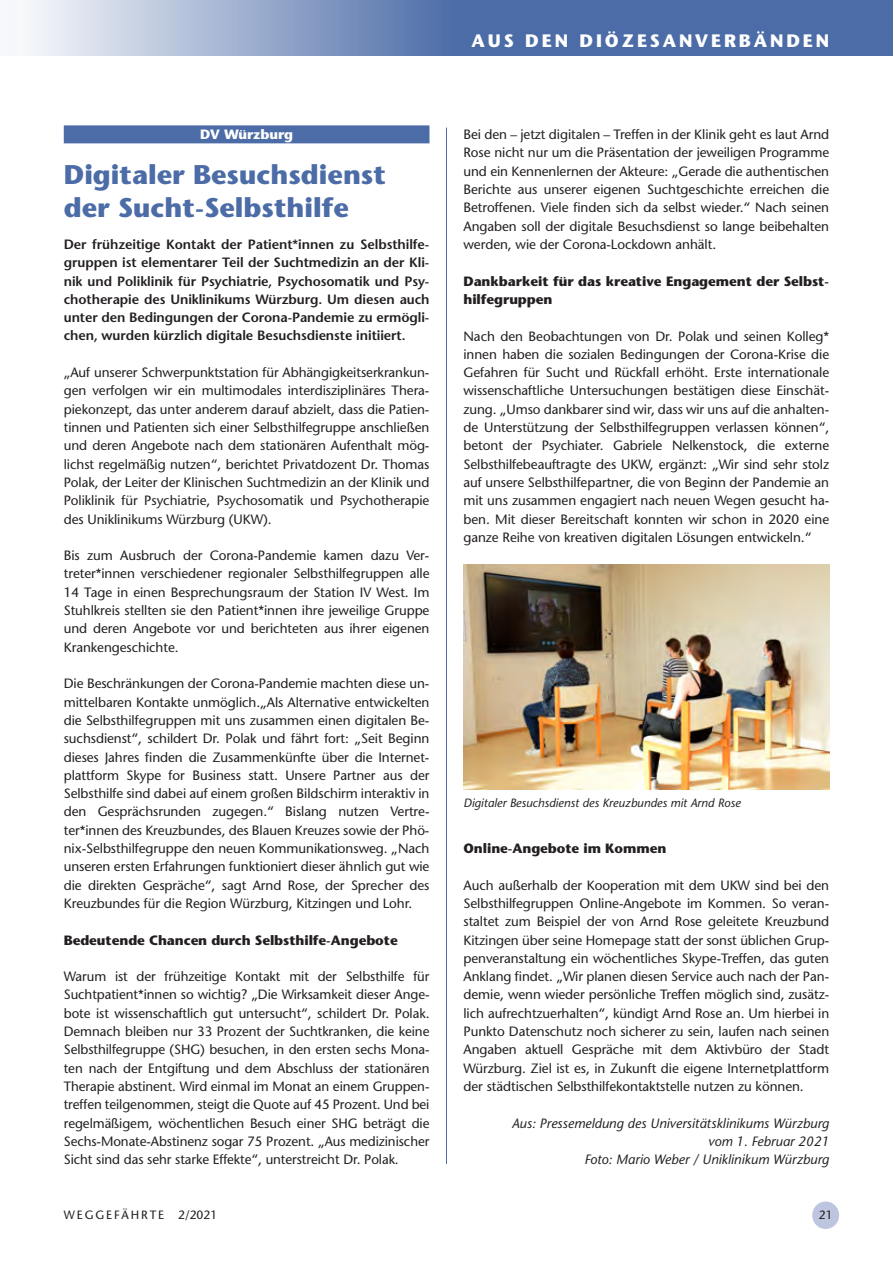
<style>
.page{position:relative;width:893px;height:1263px;background:#fff}
.page>*{position:absolute;margin:0;border:0;box-sizing:border-box;transform-origin:0 0}
.DV_Headline{font:700 27px/32.4px "ITC Stone Sans Pro";color:#4c6ca7}
.t1{font:700 18px "ITC Stone Sans Pro";letter-spacing:.16em;color:#fff}
._04_Grundschrift_ohn{font:500 13.5px/18.3px "Stone Sans Std";letter-spacing:-.005em;color:#231f20;text-align:justify}
._04_Grundschrift_ohn-2{font:600 13.5px/18.3px "Stone Sans Std";letter-spacing:-.005em;color:#231f20;text-align:justify}
._04_Grundschrift_ohn-3{font:700 13.5px/18.3px "ITC Stone Sans Pro";letter-spacing:-.005em;color:#231f20}
._06_Quelle{font:italic 500 13.5px/18.3px "Stone Sans Std";color:#231f20;text-align:right}
.DV{font:700 13.5px "ITC Stone Sans Pro";letter-spacing:-.005em;color:#fff}
._05_Bildunterschrift{font:italic 500 12px "Stone Sans Std";color:#231f20}
.t2{font:500 12px "Stone Sans Std";letter-spacing:.16em;color:#231f20}
</style>
<div class="page">
<div style="left:812px;top:1201px;width:27px;height:28px;background:#bdc5df;border-radius:50%"></div>
<svg style="left:29px;top:0;width:864px;height:56px;background:#768ebb"></svg>
<hr style="left:446px;top:128px;width:1px;height:1036px;background:#4c6ca7">
<div style="left:64px;top:125px;width:365px;height:18px;background:#4c6ca7"></div>
<img style="left:463px;top:564px;width:366px;height:226px">
<p class="DV" style="left:200px;top:126px;width:95px">DV Würzburg</p>
<p class="DV_Headline" style="left:64px;top:159px;width:324px">Digitaler Besuchsdienst der Sucht-Selbsthilfe</p>
<p class="_04_Grundschrift_ohn-2" style="left:64px;top:235px;width:367px">Der frühzeitige Kontakt der Patient*innen zu Selbsthilfe&shy;gruppen ist elementarer Teil der Suchtmedizin an der Kli&shy;nik und Poliklinik für Psychiatrie, Psychosomatik und Psy&shy;chotherapie des Uniklinikums Würzburg. Um diesen auch unter den Bedingungen der Corona-Pandemie zu ermögli&shy;chen, wurden kürzlich digitale Besuchsdienste initiiert.</p>
<p class="_04_Grundschrift_ohn" style="left:64px;top:363px;width:367px">„Auf unserer Schwerpunktstation für Abhängigkeitserkrankun&shy;gen verfolgen wir ein multimodales interdisziplinäres Thera&shy;piekonzept, das unter anderem darauf abzielt, dass die Patien&shy;tinnen und Patienten sich einer Selbsthilfegruppe anschließen und deren Angebote nach dem stationären Aufenthalt mög&shy;lichst regelmäßig nutzen“, berichtet Privatdozent Dr. Thomas Polak, der Leiter der Klinischen Suchtmedizin an der Klinik und Poliklinik für Psychiatrie, Psychosomatik und Psychotherapie des Uniklinikums Würzburg (UKW).</p>
<p class="_04_Grundschrift_ohn" style="left:64px;top:546px;width:367px">Bis zum Ausbruch der Corona-Pandemie kamen dazu Ver&shy;treter*innen verschiedener regionaler Selbsthilfegruppen alle 14 Tage in einen Besprechungsraum der Station IV West. Im Stuhlkreis stellten sie den Patient*innen ihre jeweilige Gruppe und deren Angebote vor und berichteten aus ihrer eigenen Krankengeschichte.</p>
<p class="_04_Grundschrift_ohn" style="left:64px;top:674px;width:367px">Die Beschränkungen der Corona-Pandemie machten diese un&shy;mittelbaren Kontakte unmöglich.„Als Alternative entwickelten die Selbsthilfegruppen mit uns zusammen einen digitalen Be&shy;suchsdienst“, schildert Dr. Polak und fährt fort: „Seit Beginn dieses Jahres finden die Zusammenkünfte über die Internet&shy;plattform Skype for Business statt. Unsere Partner aus der Selbsthilfe sind dabei auf einem großen Bildschirm interaktiv in den Gesprächsrunden zugegen.“ Bislang nutzen Vertre&shy;ter*innen des Kreuzbundes, des Blauen Kreuzes sowie der Phö&shy;nix-Selbsthilfegruppe den neuen Kommunikationsweg. „Nach unseren ersten Erfahrungen funktioniert dieser ähnlich gut wie die direkten Gespräche“, sagt Arnd Rose, der Sprecher des Kreuzbundes für die Region Würzburg, Kitzingen und Lohr.</p>
<p class="_04_Grundschrift_ohn-3" style="left:64px;top:931px;width:335px">Bedeutende Chancen durch Selbsthilfe-Angebote</p>
<p class="_04_Grundschrift_ohn" style="left:64px;top:967px;width:367px">Warum ist der frühzeitige Kontakt mit der Selbsthilfe für Suchtpatient*innen so wichtig? „Die Wirksamkeit dieser Ange&shy;bote ist wissenschaftlich gut untersucht“, schildert Dr. Polak.<br>Demnach bleiben nur 33 Prozent der Suchtkranken, die keine Selbsthilfegruppe (SHG) besuchen, in den ersten sechs Mona&shy;ten nach der Entgiftung und dem Abschluss der stationären Therapie abstinent. Wird einmal im Monat an einem Gruppen&shy;treffen teilgenommen, steigt die Quote auf 45 Prozent. Und bei regelmäßigem, wöchentlichen Besuch einer SHG beträgt die Sechs-Monate-Abstinenz sogar 75 Prozent. „Aus medizinischer Sicht sind das sehr starke Effekte“, unterstreicht Dr. Polak.</p>
<h2 class="t1" style="left:472px;top:30px;width:359px">AUS DEN DIÖZESANVERBÄNDEN</h2>
<p class="_04_Grundschrift_ohn" style="left:463px;top:125px;width:367px">Bei den – jetzt digitalen – Treffen in der Klinik geht es laut Arnd Rose nicht nur um die Präsentation der jeweiligen Programme und ein Kennenlernen der Akteure: „Gerade die authentischen Berichte aus unserer eigenen Suchtgeschichte erreichen die Betroffenen. Viele finden sich da selbst wieder.“ Nach seinen Angaben soll der digitale Besuchsdienst so lange beibehalten werden, wie der Corona-Lockdown anhält.</p>
<p class="_04_Grundschrift_ohn-3" style="left:463px;top:272px;width:367px">Dankbarkeit für das kreative Engagement der Selbst&shy;hilfegruppen</p>
<p class="_04_Grundschrift_ohn" style="left:463px;top:327px;width:367px">Nach den Beobachtungen von Dr. Polak und seinen Kolleg* innen haben die sozialen Bedingungen der Corona-Krise die Gefahren für Sucht und Rückfall erhöht. Erste internationale wissenschaftliche Untersuchungen bestätigen diese Einschät&shy;zung. „Umso dankbarer sind wir, dass wir uns auf die anhalten&shy;de Unterstützung der Selbsthilfegruppen verlassen können“, betont der Psychiater. Gabriele Nelkenstock, die externe Selbsthilfebeauftragte des UKW, ergänzt: „Wir sind sehr stolz auf unsere Selbsthilfepartner, die von Beginn der Pandemie an mit uns zusammen engagiert nach neuen Wegen gesucht ha&shy;ben. Mit dieser Bereitschaft konnten wir schon in 2020 eine ganze Reihe von kreativen digitalen Lösungen entwickeln.“</p>
<p class="_05_Bildunterschrift" style="left:463px;top:796px;width:279px">Digitaler Besuchsdienst des Kreuzbundes mit Arnd Rose</p>
<p class="_04_Grundschrift_ohn-3" style="left:463px;top:839px;width:204px">Online-Angebote im Kommen</p>
<p class="_04_Grundschrift_ohn" style="left:463px;top:876px;width:367px">Auch außerhalb der Kooperation mit dem UKW sind bei den Selbsthilfegruppen Online-Angebote im Kommen. So veran&shy;staltet zum Beispiel der von Arnd Rose geleitete Kreuzbund Kitzingen über seine Homepage statt der sonst üblichen Grup&shy;penveranstaltung ein wöchentliches Skype-Treffen, das guten Anklang findet. „Wir planen diesen Service auch nach der Pan&shy;demie, wenn wieder persönliche Treffen möglich sind, zusätz&shy;lich aufrechtzuerhalten“, kündigt Arnd Rose an. Um hierbei in Punkto Datenschutz noch sicherer zu sein, laufen nach seinen Angaben aktuell Gespräche mit dem Aktivbüro der Stadt Würzburg. Ziel ist es, in Zukunft die eigene Internetplattform der städtischen Selbsthilfekontaktstelle nutzen zu können.</p>
<p class="_06_Quelle" style="left:512px;top:1114px;width:319px">Aus: Pressemeldung des Universitätsklinikums Würzburg vom 1. Februar 2021</p>
<p class="_06_Quelle" style="left:584px;top:1150px;width:246px">Foto: Mario Weber / Uniklinikum Würzburg</p>
<p class="t2" style="left:64px;top:1207px;width:155px">WEGGEFÄHRTE 2/2021</p>
<p class="t2" style="left:819px;top:1207px;width:15px">21</p>
</div>
